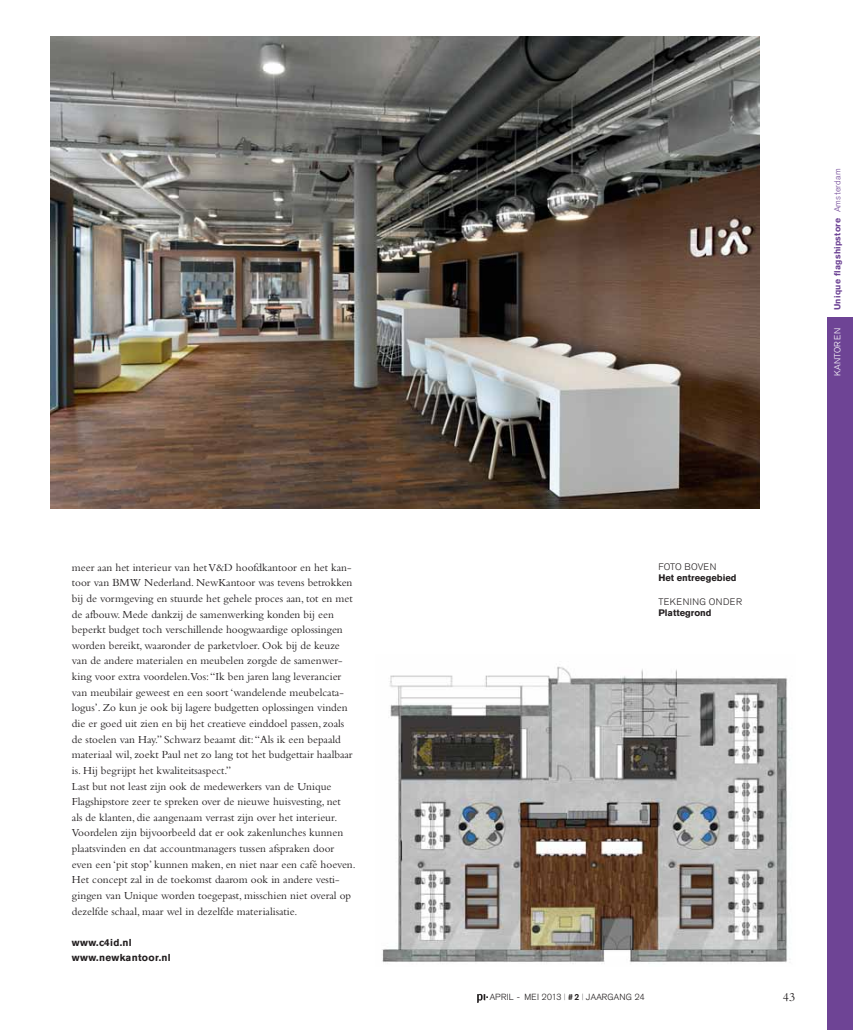
<style>
.page{position:relative;width:853px;height:1030px;background:#fff}
.page>*{position:absolute;margin:0;border:0;box-sizing:border-box;transform-origin:0 0}
.t1{font:12.5px "Bembo";color:#231f20}
.t2{font:11.25px/15.6px "Bembo";color:#231f20}
.t3{font:700 10px/15.6px "Akzidenz Grotesk BE";letter-spacing:.03em;color:#231f20}
.t4{font:700 9.38px "Akzidenz Grotesk BE";color:#231f20}
.t5{font:300 9.38px "Akzidenz Grotesk BE";letter-spacing:.055em;color:#231f20}
.t6{font:300 9.38px "Akzidenz Grotesk BE";letter-spacing:.015em;color:#231f20}
.t7{font:700 8.75px "Akzidenz Grotesk BE";letter-spacing:.03em;color:#6e4495}
.t8{font:300 8.75px "Akzidenz Grotesk";letter-spacing:.03em;color:#231f20}
.t9{font:300 8.75px "Akzidenz Grotesk BE";letter-spacing:.03em;color:#fff}
.s1{font-weight:300}
.s2{font-weight:700}
</style>
<div class="page">
<img style="left:51px;top:36px;width:708px;height:472px">
<div style="left:826px;top:317px;width:26px;height:713px;background:#6e4495"></div>
<svg style="left:477px;top:994px;width:11px;height:9px"></svg>
<img style="left:382px;top:666px;width:408px;height:297px">
<p class="t2" style="left:72px;top:559px;width:285px">meer aan het interieur van het V&amp;D hoofdkantoor en het kan&shy;toor van BMW Nederland. NewKantoor was tevens betrokken bij de vormgeving en stuurde het gehele proces aan, tot en met de afbouw. Mede dankzij de samenwerking konden bij een beperkt budget toch verschillende hoogwaardige oplossingen worden bereikt, waaronder de parketvloer. Ook bij de keuze van de andere materialen en meubelen zorgde de samenwer&shy;king voor extra voordelen.Vos: “Ik ben jaren lang leverancier van meubilair geweest en een soort ‘wandelende meubelcata&shy;logus’. Zo kun je ook bij lagere budgetten oplossingen vinden die er goed uit zien en bij het creatieve einddoel passen, zoals de stoelen van Hay.” Schwarz beaamt dit: “Als ik een bepaald materiaal wil, zoekt Paul net zo lang tot het budgettair haalbaar is. Hij begrijpt het kwaliteitsaspect.”<br>Last but not least zijn ook de medewerkers van de Unique Flagshipstore zeer te spreken over de nieuwe huisvesting, net<br>als de klanten, die aangenaam verrast zijn over het interieur.<br>Voordelen zijn bijvoorbeeld dat er ook zakenlunches kunnen plaatsvinden en dat accountmanagers tussen afspraken door even een ‘pit stop’ kunnen maken, en niet naar een café hoeven.<br>Het concept zal in de toekomst daarom ook in andere vesti&shy;gingen van Unique worden toegepast, misschien niet overal op dezelfde schaal, maar wel in dezelfde materialisatie.</p>
<p class="t3" style="left:72px;top:934px;width:100px">www.c4id.nl www.newkantoor.nl</p>
<p class="t6" style="left:658px;top:561px;width:59px">FOTO BOVEN</p>
<p class="t4" style="left:658px;top:572px;width:80px">Het entreegebied</p>
<p class="t5" style="left:658px;top:596px;width:85px">TEKENING ONDER</p>
<p class="t4" style="left:658px;top:607px;width:55px">Plattegrond</p>
<p class="t7" style="left:832px;top:310px;width:144px;rotate:-90deg">Unique flagshipstore <span class="s1">Amsterdam</span></p>
<p class="t9" style="left:832px;top:376px;width:50px;rotate:-90deg">KANTOREN</p>
<p class="t8" style="left:489px;top:992px;width:157px">APRIL - MEI 2013 | <span class="s2">#2</span> | JAARGANG 24</p>
<p class="t1" style="left:782px;top:989px;width:14px">43</p>
</div>
